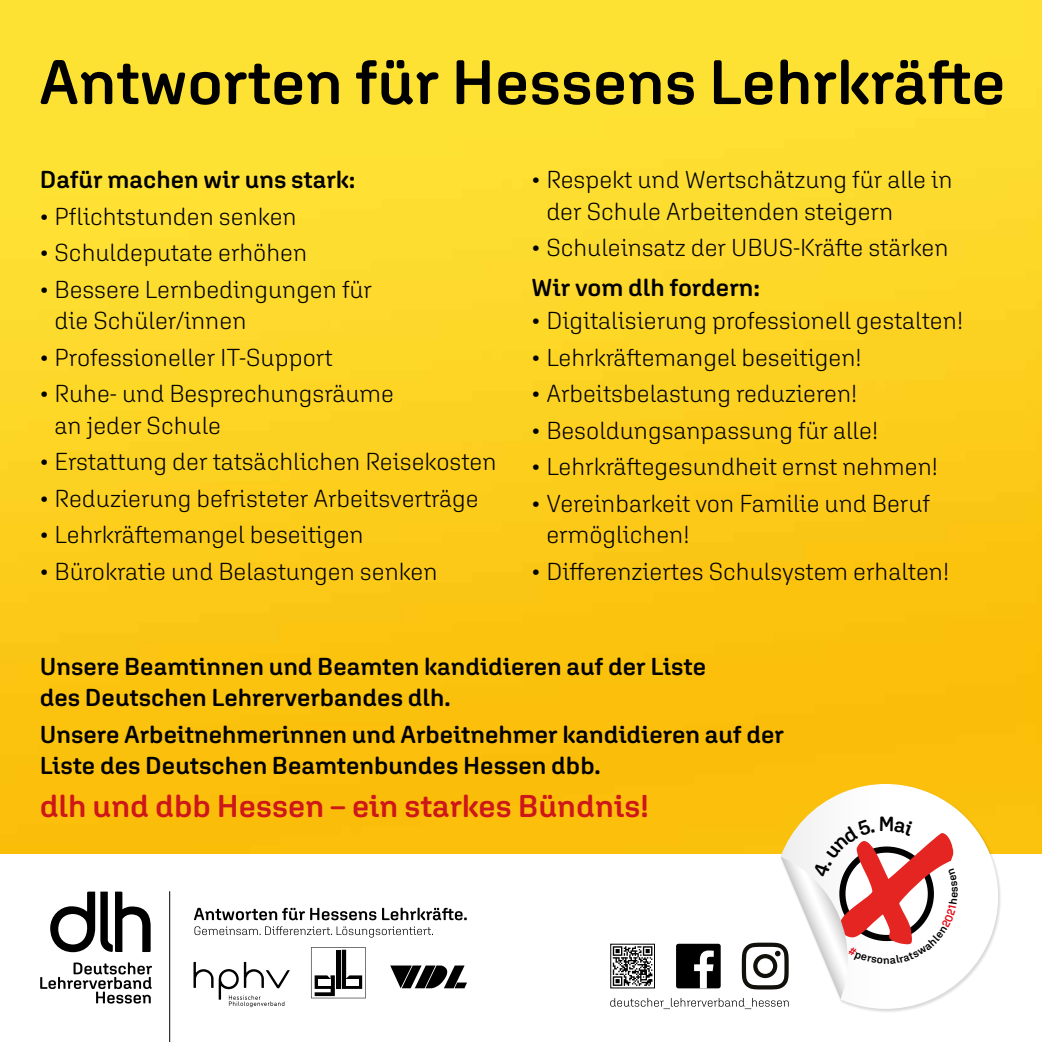
<style>
.page{position:relative;width:1042px;height:1042px;background:#fff}
.page>*{position:absolute;margin:0;border:0;box-sizing:border-box;transform-origin:0 0}
.t1{font:600 31.5px "Aglet Sans";color:#cd1719}
.t2{font:300 24.5px/31.5px "Aglet Sans";color:#000}
.t3{font:600 24.5px/31.5px "Aglet Sans";color:#000}
</style>
<div class="page">
<img style="left:0;top:0;width:1042px;height:853px">
<svg style="left:194px;top:926px;width:239px;height:11px"></svg>
<svg style="left:194px;top:907px;width:273px;height:13px"></svg>
<svg style="left:311px;top:947px;width:55px;height:51px"></svg>
<div style="left:346px;top:979px;width:13px;height:6px;background:#fff"></div>
<svg style="left:193px;top:962px;width:97px;height:45px"></svg>
<svg style="left:390px;top:965px;width:77px;height:23px"></svg>
<hr style="left:169px;top:891px;width:1px;height:151px;background:#000">
<svg style="left:780px;top:784px;width:233px;height:228px"></svg>
<svg style="left:50px;top:891px;width:101px;height:61px"></svg>
<svg style="left:40px;top:962px;width:112px;height:41px"></svg>
<svg style="left:41px;top:60px;width:961px;height:45px;background:#a49221"></svg>
<svg style="left:610px;top:816px;width:348px;height:193px"></svg>
<p class="t3" style="left:40px;top:163px;width:317px">Dafür machen wir uns stark:</p>
<p class="t2" style="left:40px;top:200px;width:258px">• Pflichtstunden senken</p>
<p class="t2" style="left:40px;top:237px;width:269px">• Schuldeputate erhöhen</p>
<p class="t2" style="left:55px;top:273px;width:319px;text-indent:-15px">• Bessere Lernbedingungen für die Schüler/innen</p>
<p class="t2" style="left:40px;top:341px;width:294px">• Professioneller IT-Support</p>
<p class="t2" style="left:55px;top:378px;width:341px;text-indent:-15px">• Ruhe- und Besprechungsräume an jeder Schule</p>
<p class="t2" style="left:40px;top:446px;width:458px">• Erstattung der tatsächlichen Reisekosten</p>
<p class="t2" style="left:40px;top:482px;width:440px">• Reduzierung befristeter Arbeitsverträge</p>
<p class="t2" style="left:40px;top:518px;width:326px">• Lehrkräftemangel beseitigen</p>
<p class="t2" style="left:40px;top:555px;width:399px">• Bürokratie und Belastungen senken</p>
<p class="t2" style="left:546px;top:164px;width:408px;text-indent:-15px">• Respekt und Wertschätzung für alle in der Schule Arbeitenden steigern</p>
<p class="t2" style="left:531px;top:232px;width:419px">• Schuleinsatz der UBUS-Kräfte stärken</p>
<p class="t3" style="left:531px;top:271px;width:230px">Wir vom dlh fordern:</p>
<p class="t2" style="left:531px;top:305px;width:433px">• Digitalisierung professionell gestalten!</p>
<p class="t2" style="left:531px;top:341px;width:332px">• Lehrkräftemangel beseitigen!</p>
<p class="t2" style="left:531px;top:378px;width:327px">• Arbeitsbelastung reduzieren!</p>
<p class="t2" style="left:531px;top:414px;width:348px">• Besoldungsanpassung für alle!</p>
<p class="t2" style="left:531px;top:450px;width:408px">• Lehrkräftegesundheit ernst nehmen!</p>
<p class="t2" style="left:546px;top:487px;width:385px;text-indent:-15px">• Vereinbarkeit von Familie und Beruf ermöglichen!</p>
<p class="t2" style="left:531px;top:555px;width:419px">• Differenziertes Schulsystem erhalten!</p>
<p class="t3" style="left:40px;top:650px;width:668px">Unsere Beamtinnen und Beamten kandidieren auf der Liste des Deutschen Lehrerverbandes dlh.</p>
<p class="t3" style="left:40px;top:718px;width:746px">Unsere Arbeitnehmerinnen und Arbeitnehmer kandidieren auf der<br>Liste des Deutschen Beamtenbundes Hessen dbb.</p>
<p class="t1" style="left:40px;top:787px;width:610px">dlh und dbb Hessen – ein starkes Bündnis!</p>
</div>
